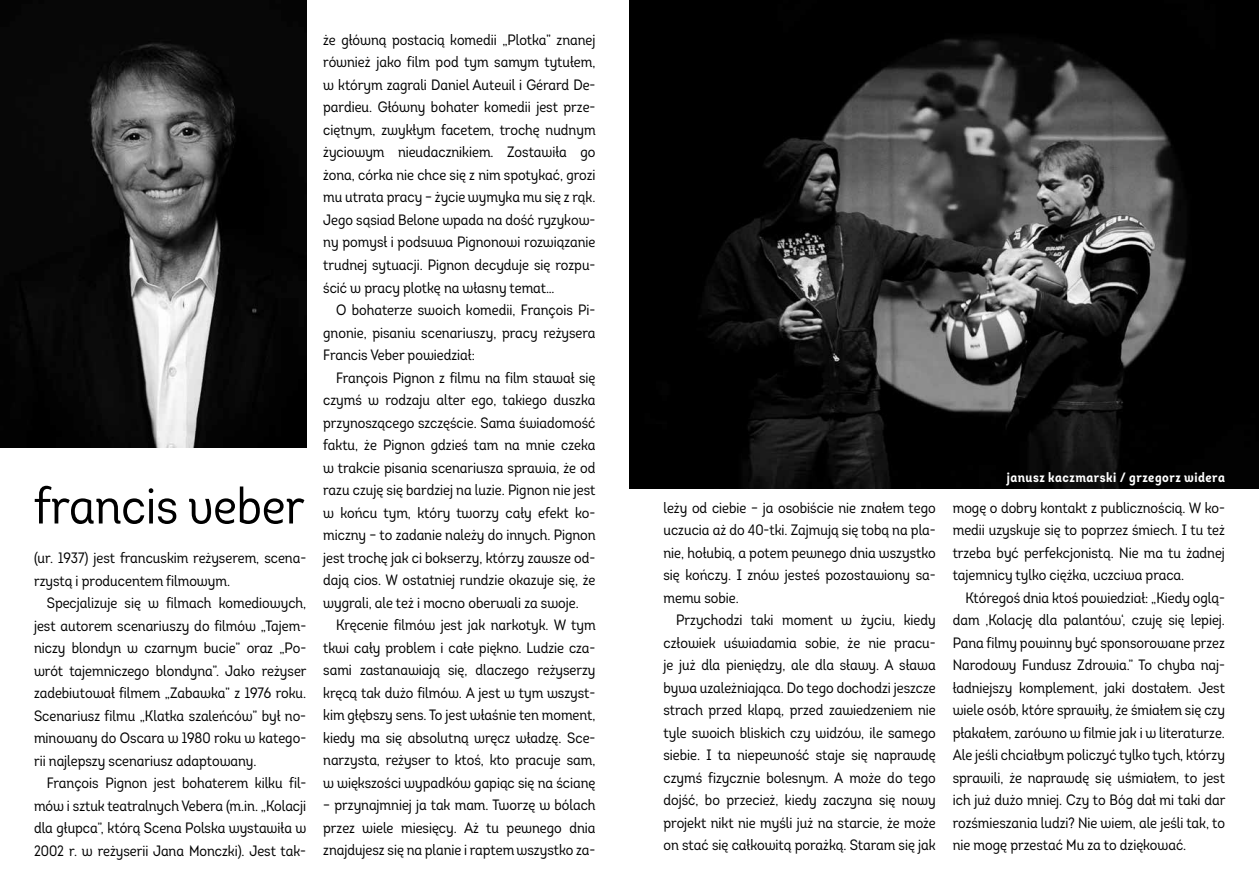
<style>
.page{position:relative;width:1259px;height:893px;background:#fff}
.page>*{position:absolute;margin:0;border:0;box-sizing:border-box;transform-origin:0 0}
.t1{font:51px "Intro Cond Alt";color:#000}
.t2{font:15px/22.5px "Intro Cond Alt";color:#000;text-align:justify}
.t3{font:13.5px "Intro Cond Bold Alt";letter-spacing:.035em;color:#fff}
</style>
<div class="page">
<img style="left:0;top:0;width:306px;height:448px">
<img style="left:629px;top:0;width:630px;height:489px">
<h1 class="t1" style="left:34px;top:475px;width:272px">francis veber</h1>
<p class="t2" style="left:34px;top:547px;width:274px">(ur. 1937) jest francuskim reżyserem, scena&shy;rzystą i producentem filmowym.</p>
<p class="t2" style="left:34px;top:592px;width:274px;text-indent:13px">Specjalizuje się w filmach komediowych, jest autorem scenariuszy do filmów „Tajem&shy;niczy blondyn w czarnym bucie” oraz „Po&shy;wrót tajemniczego blondyna”. Jako reżyser zadebiutował filmem „Zabawka” z 1976 roku.<br>Scenariusz filmu „Klatka szaleńców” był no&shy;minowany do Oscara w 1980 roku w katego&shy;rii najlepszy scenariusz adaptowany.</p>
<p class="t2" style="left:34px;top:772px;width:274px;text-indent:13px">François Pignon jest bohaterem kilku fil&shy;mów i sztuk teatralnych Vebera (m.in. „Kolacji dla głupca”, którą Scena Polska wystawiła w 2002 r. w reżyserii Jana Monczki). Jest tak-</p>
<p class="t2" style="left:323px;top:29px;width:274px">że główną postacią komedii „Plotka” znanej również jako film pod tym samym tytułem, w którym zagrali Daniel Auteuil i Gérard De&shy;pardieu. Główny bohater komedii jest prze&shy;ciętnym, zwykłym facetem, trochę nudnym życiowym nieudacznikiem. Zostawiła go żona, córka nie chce się z nim spotykać, grozi mu utrata pracy – życie wymyka mu się z rąk.<br>Jego sąsiad Belone wpada na dość ryzykow&shy;ny pomysł i podsuwa Pignonowi rozwiązanie trudnej sytuacji. Pignon decyduje się rozpu&shy;ścić w pracy plotkę na własny temat…</p>
<p class="t2" style="left:323px;top:299px;width:274px;text-indent:13px">O bohaterze swoich komedii, François Pi&shy;gnonie, pisaniu scenariuszy, pracy reżysera Francis Veber powiedział:</p>
<p class="t2" style="left:323px;top:366px;width:274px;text-indent:13px">François Pignon z filmu na film stawał się czymś w rodzaju alter ego, takiego duszka przynoszącego szczęście. Sama świadomość faktu, że Pignon gdzieś tam na mnie czeka w trakcie pisania scenariusza sprawia, że od razu czuję się bardziej na luzie. Pignon nie jest w końcu tym, który tworzy cały efekt ko&shy;miczny – to zadanie należy do innych. Pignon jest trochę jak ci bokserzy, którzy zawsze od&shy;dają cios. W ostatniej rundzie okazuje się, że wygrali, ale też i mocno oberwali za swoje.</p>
<p class="t2" style="left:323px;top:614px;width:274px;text-indent:13px">Kręcenie filmów jest jak narkotyk. W tym tkwi cały problem i całe piękno. Ludzie cza&shy;sami zastanawiają się, dlaczego reżyserzy kręcą tak dużo filmów. A jest w tym wszyst&shy;kim głębszy sens. To jest właśnie ten moment, kiedy ma się absolutną wręcz władzę. Sce&shy;narzysta, reżyser to ktoś, kto pracuje sam, w większości wypadków gapiąc się na ścianę</p>
<p class="t2" style="left:323px;top:794px;width:274px">– przynajmniej ja tak mam. Tworzę w bólach przez wiele miesięcy. Aż tu pewnego dnia znajdujesz się na planie i raptem wszystko za-</p>
<p class="t2" style="left:663px;top:496px;width:274px">leży od ciebie – ja osobiście nie znałem tego uczucia aż do 40-tki. Zajmują się tobą na pla&shy;nie, hołubią, a potem pewnego dnia wszystko się kończy. I znów jesteś pozostawiony sa&shy;memu sobie.</p>
<p class="t2" style="left:663px;top:609px;width:274px;text-indent:13px">Przychodzi taki moment w życiu, kiedy człowiek uświadamia sobie, że nie pracu&shy;je już dla pieniędzy, ale dla sławy. A sława bywa uzależniająca. Do tego dochodzi jeszcze strach przed klapą, przed zawiedzeniem nie tyle swoich bliskich czy widzów, ile samego siebie. I ta niepewność staje się naprawdę czymś fizycznie bolesnym. A może do tego dojść, bo przecież, kiedy zaczyna się nowy projekt nikt nie myśli już na starcie, że może on stać się całkowitą porażką. Staram się jak</p>
<p class="t3" style="left:1006px;top:468px;width:220px">janusz kaczmarski / grzegorz widera</p>
<p class="t2" style="left:952px;top:496px;width:274px">mogę o dobry kontakt z publicznością. W ko&shy;medii uzyskuje się to poprzez śmiech. I tu też trzeba być perfekcjonistą. Nie ma tu żadnej tajemnicy tylko ciężka, uczciwa praca.</p>
<p class="t2" style="left:952px;top:586px;width:274px;text-indent:13px">Któregoś dnia ktoś powiedział: „Kiedy oglą&shy;dam ‚Kolację dla palantów‘, czuję się lepiej.<br>Pana filmy powinny być sponsorowane przez Narodowy Fundusz Zdrowia.” To chyba naj&shy;ładniejszy komplement, jaki dostałem. Jest wiele osób, które sprawiły, że śmiałem się czy płakałem, zarówno w filmie jak i w literaturze.<br>Ale jeśli chciałbym policzyć tylko tych, którzy sprawili, że naprawdę się uśmiałem, to jest ich już dużo mniej. Czy to Bóg dał mi taki dar rozśmieszania ludzi? Nie wiem, ale jeśli tak, to nie mogę przestać Mu za to dziękować.</p>
</div>
